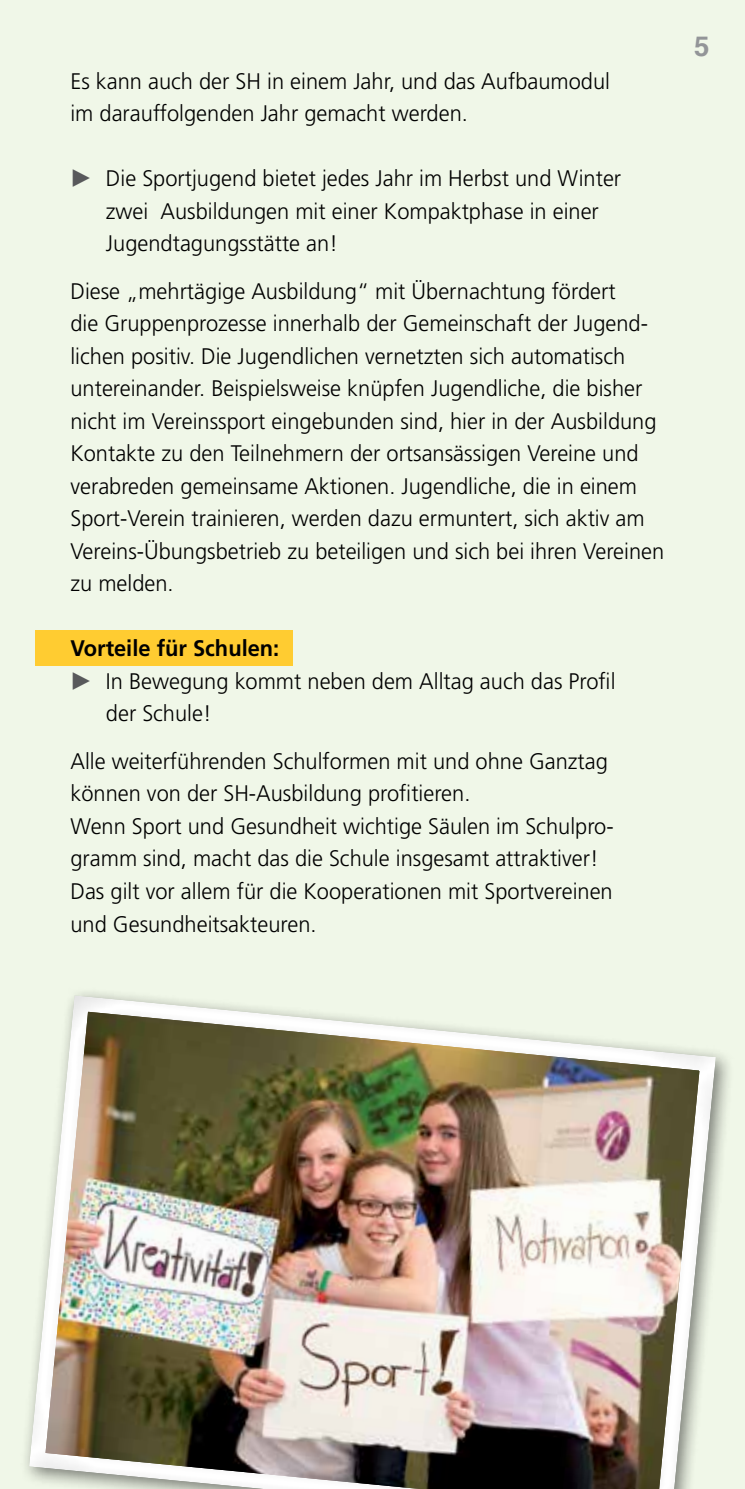
<style>
.page{position:relative;width:745px;height:1489px;background:#fff}
.page>*{position:absolute;margin:0;border:0;box-sizing:border-box;transform-origin:0 0}
.t1{font:700 27.5px "Helvetica";color:#939598}
.t2{font:300 22.5px/32.5px "Frutiger";color:#000}
.t3{font:700 22.5px "Frutiger";color:#000}
.s1{font-family:"European Pi Four";font-weight:400;color:#58595b}
</style>
<div class="page">
<div style="left:0;top:0;width:744px;height:1488px;background:#f0f7e8"></div>
<div style="left:35px;top:630px;width:258px;height:35px;background:#ffcc31"></div>
<div style="left:20px;top:986px;width:715px;height:502px;background:#000;opacity:.5"></div>
<img style="left:28px;top:993px;width:687px;height:495px">
<p class="t2" style="left:70px;top:64px;width:540px">Es kann auch der SH in einem Jahr, und das Aufbaumodul im darauffolgenden Jahr gemacht werden.</p>
<p class="t2" style="left:106px;top:162px;width:516px;text-indent:-35px"><span class="s1">P</span> Die Sportjugend bietet jedes Jahr im Herbst und Winter zwei Ausbildungen mit einer Kompaktphase in einer<br>Jugendtagungsstätte an!</p>
<p class="t2" style="left:70px;top:274px;width:595px">Diese „mehrtägige Ausbildung“ mit Übernachtung fördert<br>die Gruppenprozesse innerhalb der Gemeinschaft der Jugend&shy;lichen positiv. Die Jugendlichen vernetzten sich automatisch untereinander. Beispielsweise knüpfen Jugendliche, die bisher nicht im Vereinssport eingebunden sind, hier in der Ausbildung Kontakte zu den Teilnehmern der ortsansässigen Vereine und verabreden gemeinsame Aktionen. Jugendliche, die in einem Sport-Verein trainieren, werden dazu ermuntert, sich aktiv am Vereins-Übungsbetrieb zu beteiligen und sich bei ihren Vereinen zu melden.</p>
<p class="t3" style="left:70px;top:635px;width:210px">Vorteile für Schulen:</p>
<p class="t2" style="left:70px;top:664px;width:546px"><span class="s1">P</span> In Bewegung kommt neben dem Alltag auch das Profil</p>
<p class="t2" style="left:106px;top:697px;width:107px">der Schule!</p>
<p class="t2" style="left:70px;top:744px;width:544px">Alle weiterführenden Schulformen mit und ohne Ganztag können von der SH-Ausbildung profitieren.<br>Wenn Sport und Gesundheit wichtige Säulen im Schulpro&shy;gramm sind, macht das die Schule insgesamt attraktiver!<br>Das gilt vor allem für die Kooperationen mit Sportvereinen und Gesundheitsakteuren.</p>
<p class="t1" style="left:693px;top:24px;width:17px">5</p>
</div>
